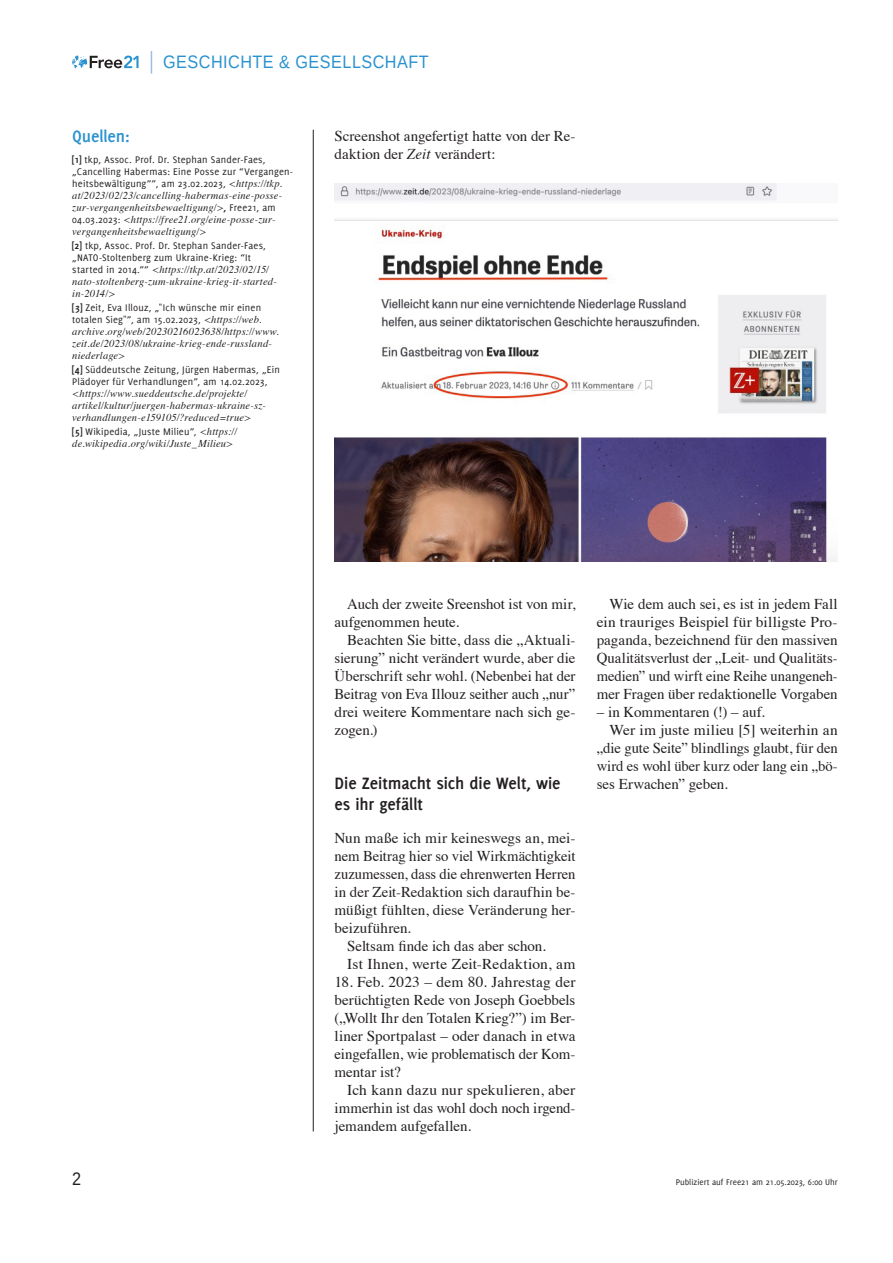
<style>
.page{position:relative;width:893px;height:1263px;background:#fff}
.page>*{position:absolute;margin:0;border:0;box-sizing:border-box;transform-origin:0 0}
.t1{font:700 18px/21px "Delicious";letter-spacing:-.005em;color:#231f20}
.t2{font:18px "Liberation Sans";letter-spacing:.03em;color:#2a92d0;scale:.9 1}
.t3{font:700 18px "Delicious";letter-spacing:-.01em;color:#2a92d0}
.t4{font:18px "Liberation Sans";color:#231f20;scale:.9 1}
.t5{font:15px/18px "Times";color:#231f20;text-align:justify}
.t6{font:15px "Times";letter-spacing:.02em;color:#231f20}
.t7{font:italic 10.5px/12px "Times";letter-spacing:.015em;color:#231f20}
.t8{font:10.5px/12px "Delicious";letter-spacing:.015em;color:#231f20}
.t9{font:9px "Delicious";color:#231f20}
.s1{font-weight:700}
.s2{font-family:"Times";font-style:italic}
.s3{font-family:"Delicious";font-weight:700;font-style:normal}
.s4{font-family:"Delicious";font-style:normal}
.s5{font-style:italic}
</style>
<div class="page">
<svg style="left:72px;top:55px;width:67px;height:13px"></svg>
<svg style="left:151px;top:51px;width:1px;height:23px"></svg>
<hr style="left:313px;top:130px;width:1px;height:1001px;background:#231f20">
<img style="left:334px;top:184px;width:504px;height:377px">
<p class="t2" style="left:163px;top:51px;width:297px">GESCHICHTE &amp; GESELLSCHAFT</p>
<p class="t3" style="left:72px;top:126px;width:59px">Quellen:</p>
<p class="t8" style="left:72px;top:153px;width:222px"><span class="s1">[1]</span> tkp, Assoc. Prof. Dr. Stephan Sander-Faes, „Cancelling Habermas: Eine Posse zur “Vergangen&shy;heitsbewältigung””, am 23.02.2023, <span class="s2">&lt;https://tkp.</span></p>
<p class="t7" style="left:72px;top:189px;width:211px">at/2023/02/23/cancelling-habermas-eine-posse&shy;zur-vergangenheitsbewaeltigung/&gt;<span class="s3">,</span> <span class="s4">Free21, am 04.03.2023:</span> &lt;https://free21.org/eine-posse-zur&shy;vergangenheitsbewaeltigung/&gt;</p>
<p class="t8" style="left:72px;top:239px;width:195px"><span class="s1">[2]</span> tkp, Assoc. Prof. Dr. Stephan Sander-Faes, „NATO-Stoltenberg zum Ukraine-Krieg: “It</p>
<p class="t7" style="left:72px;top:263px;width:206px"><span class="s4">started in 2014.””</span> &lt;https://tkp.at/2023/02/15/ nato-stoltenberg-zum-ukraine-krieg-it-started&shy;in-2014/&gt;</p>
<p class="t8" style="left:72px;top:301px;width:191px"><span class="s1">[3]</span> Zeit, Eva Illouz, „"Ich wünsche mir einen totalen Sieg"”, am 15.02.2023, <span class="s2">&lt;https://web.</span></p>
<p class="t7" style="left:72px;top:325px;width:208px">archive.org/web/20230216023638/https://www. zeit.de/2023/08/ukraine-krieg-ende-russland&shy;niederlage&gt;</p>
<p class="t8" style="left:72px;top:364px;width:209px"><span class="s1">[4]</span> Süddeutsche Zeitung, Jürgen Habermas, „Ein<br>Plädoyer für Verhandlungen”, am 14.02.2023,</p>
<p class="t7" style="left:72px;top:387px;width:195px">&lt;https://www.sueddeutsche.de/projekte/ artikel/kultur/juergen-habermas-ukraine-sz&shy;verhandlungen-e159105/?reduced=true&gt;</p>
<p class="t8" style="left:72px;top:426px;width:167px"><span class="s1">[5]</span> Wikipedia, „Juste Milieu”, <span class="s2">&lt;https://</span></p>
<p class="t7" style="left:72px;top:437px;width:162px">de.wikipedia.org/wiki/Juste_Milieu&gt;</p>
<p class="t5" style="left:334px;top:126px;width:242px">Screenshot angefertigt hatte von der Re&shy;daktion der <span class="s5">Zeit</span> verändert:</p>
<p class="t5" style="left:334px;top:594px;width:242px;text-indent:13px">Auch der zweite Sreenshot ist von mir, aufgenommen heute.</p>
<p class="t5" style="left:334px;top:630px;width:242px;text-indent:13px">Beachten Sie bitte, dass die „Aktuali&shy;sierung” nicht verändert wurde, aber die Überschrift sehr wohl. (Nebenbei hat der Beitrag von Eva Illouz seither auch „nur” drei weitere Kommentare nach sich ge&shy;zogen.)</p>
<p class="t1" style="left:334px;top:773px;width:228px">Die Zeitmacht sich die Welt, wie es ihr gefällt</p>
<p class="t5" style="left:334px;top:828px;width:242px">Nun maße ich mir keineswegs an, mei-</p>
<p class="t5" style="left:334px;top:846px;width:242px">nem Beitrag hier so viel Wirkmächtigkeit</p>
<p class="t5" style="left:334px;top:864px;width:242px">zuzumessen, dass die ehrenwerten Herren</p>
<p class="t5" style="left:334px;top:882px;width:242px">in der Zeit-Redaktion sich daraufhin be-</p>
<p class="t5" style="left:334px;top:900px;width:242px">müßigt fühlten, diese Veränderung her-</p>
<p class="t5" style="left:334px;top:918px;width:78px">beizuführen.</p>
<p class="t5" style="left:347px;top:936px;width:200px">Seltsam finde ich das aber schon.</p>
<p class="t6" style="left:347px;top:950px;width:230px">Ist Ihnen, werte Zeit-Redaktion, am</p>
<p class="t5" style="left:334px;top:972px;width:243px">18. Feb. 2023 – dem 80. Jahrestag der berüchtigten Rede von Joseph Goebbels („Wollt Ihr den Totalen Krieg?”) im Ber&shy;liner Sportpalast – oder danach in etwa eingefallen, wie problematisch der Kom&shy;mentar ist?</p>
<p class="t5" style="left:334px;top:1080px;width:242px;text-indent:13px">Ich kann dazu nur spekulieren, aber immerhin ist das wohl doch noch irgend&shy;jemandem aufgefallen.</p>
<p class="t5" style="left:597px;top:594px;width:242px;text-indent:13px">Wie dem auch sei, es ist in jedem Fall ein trauriges Beispiel für billigste Pro&shy;paganda, bezeichnend für den massiven Qualitätsverlust der „Leit- und Qualitäts&shy;medien” und wirft eine Reihe unangeneh&shy;mer Fragen über redaktionelle Vorgaben</p>
<p class="t5" style="left:597px;top:702px;width:170px">– in Kommentaren (!) – auf.</p>
<p class="t5" style="left:609px;top:720px;width:230px">Wer im juste milieu [5] weiterhin an</p>
<p class="t5" style="left:597px;top:738px;width:242px">„die gute Seite” blindlings glaubt, für den</p>
<p class="t5" style="left:597px;top:756px;width:242px">wird es wohl über kurz oder lang ein „bö-</p>
<p class="t5" style="left:597px;top:774px;width:133px">ses Erwachen” geben.</p>
<p class="t4" style="left:72px;top:1168px;width:12px">2</p>
<p class="t9" style="left:676px;top:1177px;width:163px">Publiziert auf Free21 am 21.05.2023, 6:00 Uhr</p>
</div>
